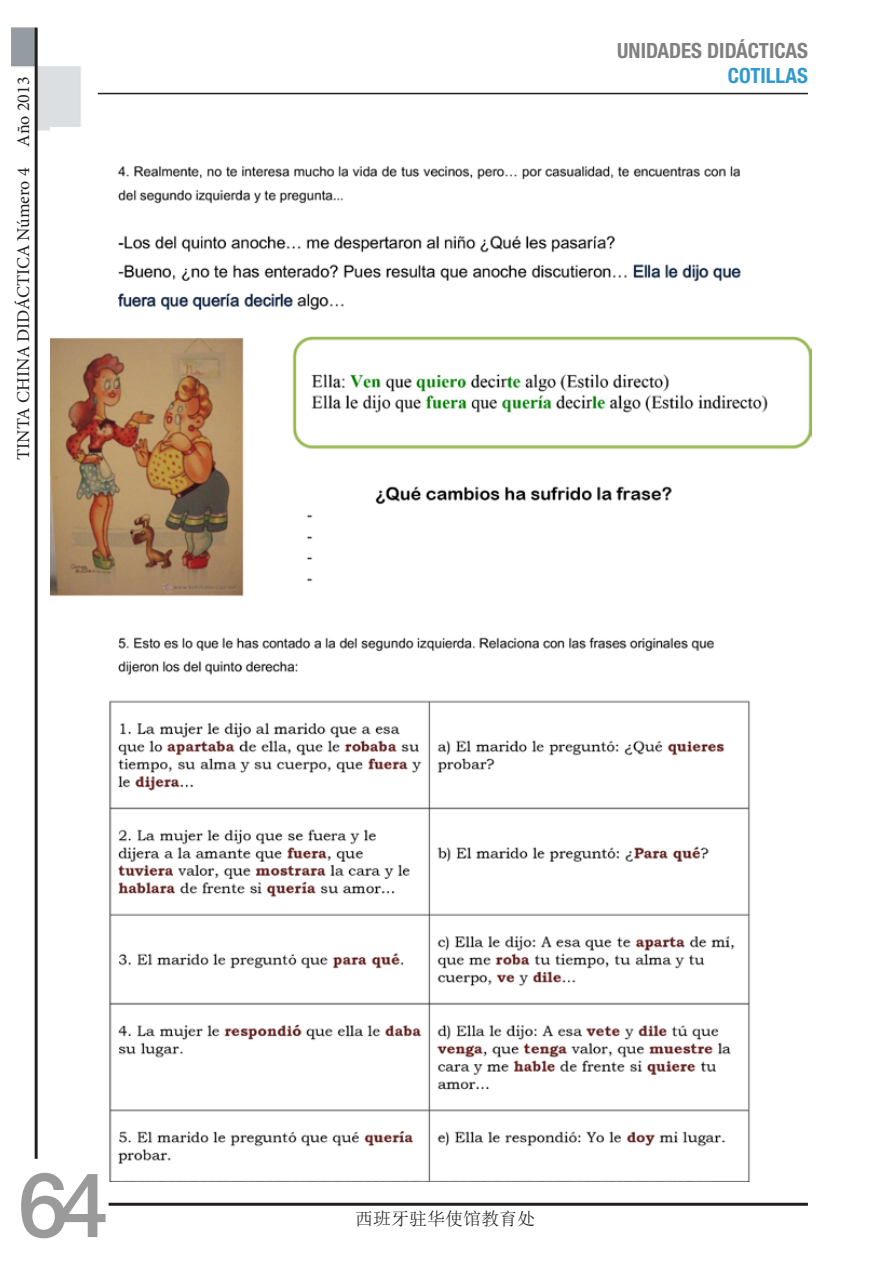
<style>
.page{position:relative;width:893px;height:1263px;background:#fff}
.page>*{position:absolute;margin:0;border:0;box-sizing:border-box;transform-origin:0 0}
.t1{font:500 90px "Helvetica Neue LT Std";color:#9a9a9a}
.t2{font:700 condensed 21px "Helvetica Neue LT Std";color:#808080}
.t3{font:700 condensed 21px "Helvetica Neue LT Std";color:#39c}
.t4{font:18px "Minion Pro";color:#231f20}
.t5{font:18px "Sim Sun";color:#231f20}
</style>
<div class="page">
<img style="left:12px;top:28px;width:69px;height:125px">
<hr style="left:98px;top:93px;width:710px;height:1px;background:#231f20">
<hr style="left:35px;top:28px;width:3px;height:1131px;background:#231f20">
<hr style="left:109px;top:1203px;width:699px;height:3px;background:#231f20">
<img style="left:50px;top:128px;width:762px;height:1053px">
<p class="t4" style="left:11px;top:460px;width:385px;rotate:-90deg">TINTA CHINA DIDÁCTICA Número 4 Año 2013</p>
<p class="t2" style="left:617px;top:37px;width:120px">UNIDADES DIDÁCT</p>
<p class="t2" style="left:769px;top:37px;width:40px">ICAS</p>
<p class="t3" style="left:728px;top:63px;width:80px">COTILLAS</p>
<h1 class="t1" style="left:18px;top:1151px;width:92px">64</h1>
<p class="t5" style="left:355px;top:1209px;width:182px">西班牙驻华使馆教育处</p>
</div>
